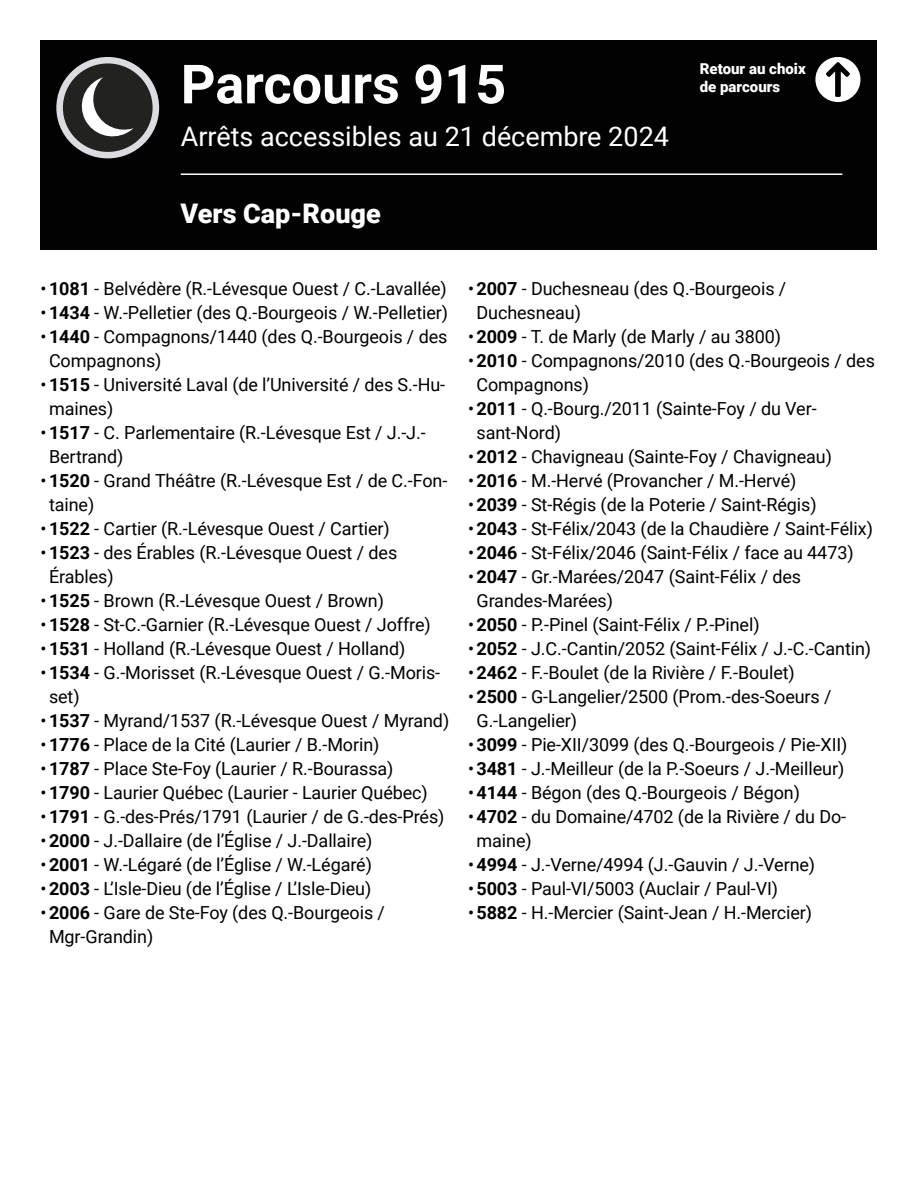
<style>
.page{position:relative;width:918px;height:1188px;background:#fff}
.page>*{position:absolute;margin:0;border:0;box-sizing:border-box;transform-origin:0 0}
.Heading_1_Parcours{font:700 54px "Roboto";color:#fff}
.t1{font:27px "Roboto";color:#fff}
.Heading_3_Direction{font:900 27px "Roboto";color:#fff}
.t2{font:18px/24px "Roboto";letter-spacing:-.005em;color:#000}
.t3{font:900 15px "Roboto";color:#fff}
.s1{font-weight:700}
</style>
<div class="page">
<div style="left:40px;top:40px;width:838px;height:136px;background:#020203"></div>
<svg style="left:56px;top:57px;width:103px;height:101px"></svg>
<svg style="left:815px;top:57px;width:45px;height:45px"></svg>
<hr style="left:181px;top:173px;width:661px;height:2px;background:#fff">
<div style="left:40px;top:175px;width:838px;height:75px;background:#020203"></div>
<p class="Heading_1_Parcours" style="left:181px;top:46px;width:327px">Parcours 915</p>
<h2 class="t1" style="left:181px;top:117px;width:490px">Arrêts accessibles au 21 décembre 2024</h2>
<p class="Heading_3_Direction" style="left:181px;top:194px;width:202px">Vers Cap-Rouge</p>
<p class="t3" style="left:700px;top:58px;width:107px">Retour au choix</p>
<p class="t3" style="left:700px;top:76px;width:82px">de parcours</p>
<p class="t2" style="left:40px;top:276px;width:408px">•<span class="s1">1081</span> - Belvédère (R.-Lévesque Ouest / C.-Lavallée)</p>
<p class="t2" style="left:40px;top:300px;width:409px">•<span class="s1">1434</span> - W.-Pelletier (des Q.-Bourgeois / W.-Pelletier)</p>
<p class="t2" style="left:49px;top:324px;width:400px;text-indent:-9px">•<span class="s1">1440</span> - Compagnons/1440 (des Q.-Bourgeois / des<br>Compagnons)</p>
<p class="t2" style="left:49px;top:372px;width:398px;text-indent:-9px">•<span class="s1">1515</span> - Université Laval (de l’Université / des S.-Hu&shy;maines)</p>
<p class="t2" style="left:49px;top:420px;width:378px;text-indent:-9px">•<span class="s1">1517</span> - C. Parlementaire (R.-Lévesque Est / J.-J.-<br>Bertrand)</p>
<p class="t2" style="left:49px;top:468px;width:400px;text-indent:-9px">•<span class="s1">1520</span> - Grand Théâtre (R.-Lévesque Est / de C.-Fon&shy;taine)</p>
<p class="t2" style="left:40px;top:516px;width:351px">•<span class="s1">1522</span> - Cartier (R.-Lévesque Ouest / Cartier)</p>
<p class="t2" style="left:49px;top:540px;width:350px;text-indent:-9px">•<span class="s1">1523</span> - des Érables (R.-Lévesque Ouest / des<br>Érables)</p>
<p class="t2" style="left:40px;top:588px;width:345px">•<span class="s1">1525</span> - Brown (R.-Lévesque Ouest / Brown)</p>
<p class="t2" style="left:40px;top:612px;width:392px">•<span class="s1">1528</span> - St-C.-Garnier (R.-Lévesque Ouest / Joffre)</p>
<p class="t2" style="left:40px;top:636px;width:366px">•<span class="s1">1531</span> - Holland (R.-Lévesque Ouest / Holland)</p>
<p class="t2" style="left:49px;top:660px;width:393px;text-indent:-9px">•<span class="s1">1534</span> - G.-Morisset (R.-Lévesque Ouest / G.-Moris&shy;set)</p>
<p class="t2" style="left:40px;top:708px;width:410px">•<span class="s1">1537</span> - Myrand/1537 (R.-Lévesque Ouest / Myrand)</p>
<p class="t2" style="left:40px;top:732px;width:341px">•<span class="s1">1776</span> - Place de la Cité (Laurier / B.-Morin)</p>
<p class="t2" style="left:40px;top:756px;width:355px">•<span class="s1">1787</span> - Place Ste-Foy (Laurier / R.-Bourassa)</p>
<p class="t2" style="left:40px;top:780px;width:389px">•<span class="s1">1790</span> - Laurier Québec (Laurier - Laurier Québec)</p>
<p class="t2" style="left:40px;top:804px;width:406px">•<span class="s1">1791</span> - G.-des-Prés/1791 (Laurier / de G.-des-Prés)</p>
<p class="t2" style="left:40px;top:828px;width:333px">•<span class="s1">2000</span> - J.-Dallaire (de l’Église / J.-Dallaire)</p>
<p class="t2" style="left:40px;top:852px;width:333px">•<span class="s1">2001</span> - W.-Légaré (de l’Église / W.-Légaré)</p>
<p class="t2" style="left:40px;top:876px;width:332px">•<span class="s1">2003</span> - L’Isle-Dieu (de l’Église / L’Isle-Dieu)</p>
<p class="t2" style="left:49px;top:900px;width:338px;text-indent:-9px">•<span class="s1">2006</span> - Gare de Ste-Foy (des Q.-Bourgeois /<br>Mgr-Grandin)</p>
<p class="t2" style="left:477px;top:276px;width:311px;text-indent:-9px">•<span class="s1">2007</span> - Duchesneau (des Q.-Bourgeois /<br>Duchesneau)</p>
<p class="t2" style="left:468px;top:324px;width:315px">•<span class="s1">2009</span> - T. de Marly (de Marly / au 3800)</p>
<p class="t2" style="left:477px;top:348px;width:400px;text-indent:-9px">•<span class="s1">2010</span> - Compagnons/2010 (des Q.-Bourgeois / des<br>Compagnons)</p>
<p class="t2" style="left:477px;top:396px;width:342px;text-indent:-9px">•<span class="s1">2011</span> - Q.-Bourg./2011 (Sainte-Foy / du Ver&shy;sant-Nord)</p>
<p class="t2" style="left:468px;top:444px;width:366px">•<span class="s1">2012</span> - Chavigneau (Sainte-Foy / Chavigneau)</p>
<p class="t2" style="left:468px;top:468px;width:330px">•<span class="s1">2016</span> - M.-Hervé (Provancher / M.-Hervé)</p>
<p class="t2" style="left:468px;top:492px;width:350px">•<span class="s1">2039</span> - St-Régis (de la Poterie / Saint-Régis)</p>
<p class="t2" style="left:468px;top:516px;width:406px">•<span class="s1">2043</span> - St-Félix/2043 (de la Chaudière / Saint-Félix)</p>
<p class="t2" style="left:468px;top:540px;width:387px">•<span class="s1">2046</span> - St-Félix/2046 (Saint-Félix / face au 4473)</p>
<p class="t2" style="left:477px;top:564px;width:326px;text-indent:-9px">•<span class="s1">2047</span> - Gr.-Marées/2047 (Saint-Félix / des<br>Grandes-Marées)</p>
<p class="t2" style="left:468px;top:612px;width:293px">•<span class="s1">2050</span> - P.-Pinel (Saint-Félix / P.-Pinel)</p>
<p class="t2" style="left:468px;top:636px;width:405px">•<span class="s1">2052</span> - J.C.-Cantin/2052 (Saint-Félix / J.-C.-Cantin)</p>
<p class="t2" style="left:468px;top:660px;width:328px">•<span class="s1">2462</span> - F.-Boulet (de la Rivière / F.-Boulet)</p>
<p class="t2" style="left:477px;top:684px;width:357px;text-indent:-9px">•<span class="s1">2500</span> - G-Langelier/2500 (Prom.-des-Soeurs /<br>G.-Langelier)</p>
<p class="t2" style="left:468px;top:732px;width:381px">•<span class="s1">3099</span> - Pie-XII/3099 (des Q.-Bourgeois / Pie-XII)</p>
<p class="t2" style="left:468px;top:756px;width:378px">•<span class="s1">3481</span> - J.-Meilleur (de la P.-Soeurs / J.-Meilleur)</p>
<p class="t2" style="left:468px;top:780px;width:333px">•<span class="s1">4144</span> - Bégon (des Q.-Bourgeois / Bégon)</p>
<p class="t2" style="left:477px;top:804px;width:371px;text-indent:-9px">•<span class="s1">4702</span> - du Domaine/4702 (de la Rivière / du Do&shy;maine)</p>
<p class="t2" style="left:468px;top:852px;width:349px">•<span class="s1">4994</span> - J.-Verne/4994 (J.-Gauvin / J.-Verne)</p>
<p class="t2" style="left:468px;top:876px;width:312px">•<span class="s1">5003</span> - Paul-VI/5003 (Auclair / Paul-VI)</p>
<p class="t2" style="left:468px;top:900px;width:346px">•<span class="s1">5882</span> - H.-Mercier (Saint-Jean / H.-Mercier)</p>
</div>
